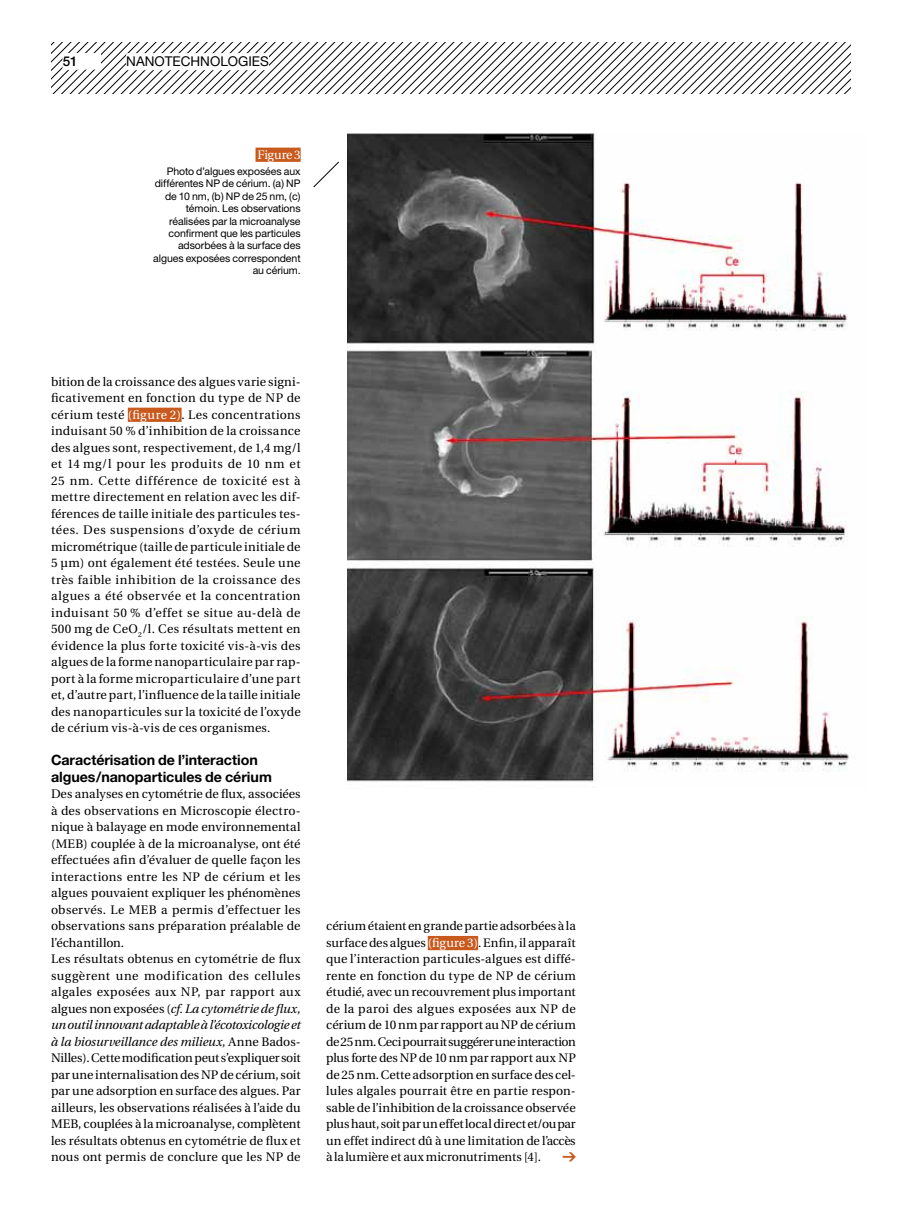
<style>
.page{position:relative;width:902px;height:1221px;background:#fff}
.page>*{position:absolute;margin:0;border:0;box-sizing:border-box;transform-origin:0 0}
.t1{font:700 14.25px/16.5px "Helvetica Neue";letter-spacing:-.005em;color:#000}
.t2{font:13.5px "Helvetica Neue";color:#000}
.t3{font:500 13.5px "Helvetica Neue";color:#000}
.t4{font:12.3px/16.5px "Utopia";letter-spacing:.01em;color:#000;text-align:justify}
.t5{font:12.3px "Utopia";letter-spacing:-.015em;color:#fff}
.t6{font:10.5px "Helvetica Neue";letter-spacing:-.005em;color:#000}
.s1{color:#fff}
.s2{font-style:italic}
</style>
<div class="page">
<svg style="left:51px;top:43px;width:799px;height:51px"></svg>
<div style="left:63px;top:53px;width:38px;height:17px;background:#fff"></div>
<div style="left:126px;top:53px;width:143px;height:17px;background:#fff"></div>
<div style="left:128px;top:407px;width:53px;height:15px;background:#c85a1e"></div>
<div style="left:428px;top:935px;width:50px;height:15px;background:#c85a1e"></div>
<div style="left:255px;top:148px;width:45px;height:14px;background:#c85a1e"></div>
<svg style="left:313px;top:161px;width:26px;height:27px"></svg>
<img style="left:347px;top:134px;width:502px;height:648px">
<svg style="left:562px;top:1152px;width:13px;height:9px"></svg>
<p class="t3" style="left:63px;top:53px;width:17px">51</p>
<p class="t2" style="left:126px;top:53px;width:142px">Nanotech nolog ies</p>
<p class="t5" style="left:257px;top:147px;width:45px">Figure 3</p>
<p class="t6" style="left:167px;top:165px;width:135px">Photo d’algues exposées aux</p>
<p class="t6" style="left:155px;top:177px;width:139px">différentes NP de cérium. (a) NP</p>
<p class="t6" style="left:165px;top:190px;width:137px">de 10 nm, (b) NP de 25 nm, (c)</p>
<p class="t6" style="left:186px;top:202px;width:116px">témoin. Les observations</p>
<p class="t6" style="left:169px;top:214px;width:133px">réalisées par la microanalyse</p>
<p class="t6" style="left:168px;top:227px;width:133px">confirment que les particules</p>
<p class="t6" style="left:178px;top:239px;width:124px">adsorbées à la surface des</p>
<p class="t6" style="left:153px;top:252px;width:149px">algues exposées correspondent</p>
<p class="t6" style="left:253px;top:264px;width:49px">au cérium.</p>
<p class="t4" style="left:51px;top:373px;width:251px">bition de la croissance des algues varie signi&shy;ficativement en fonction du type de NP de cérium testé <span class="s1">(figure 2)</span>. Les concentrations induisant 50 % d’inhibition de la croissance des algues sont, respectivement, de 1,4 mg/l et 14 mg/l pour les produits de 10 nm et 25 nm. Cette différence de toxicité est à mettre directement en relation avec les dif&shy;férences de taille initiale des particules tes&shy;tées. Des suspensions d’oxyde de cérium micrométrique (taille de particule initiale de 5 µm) ont également été testées. Seule une très faible inhibition de la croissance des algues a été observée et la concentration induisant 50 % d’effet se situe au-delà de 500 mg de CeO<sub>2</sub>/l. Ces résultats mettent en évidence la plus forte toxicité vis-à-vis des algues de la forme nanoparticulaire par rap&shy;port à la forme microparticulaire d’une part et, d’autre part, l’influence de la taille initiale des nanoparticules sur la toxicité de l’oxyde de cérium vis-à-vis de ces organismes.</p>
<p class="t1" style="left:51px;top:751px;width:222px">Caractérisation de l’interaction algues/nanoparticules de cérium</p>
<p class="t4" style="left:51px;top:786px;width:251px;text-align:left">Des analyses en cytométrie de flux, associées à des observations en Microscopie électro&shy;nique à balayage en mode environnemental (MEB) couplée à de la microanalyse, ont été effectuées afin d’évaluer de quelle façon les interactions entre les NP de cérium et les algues pouvaient expliquer les phénomènes observés. Le MEB a permis d’effectuer les observations sans préparation préalable de l’échantillon.<br>Les résultats obtenus en cytométrie de flux suggèrent une modification des cellules algales exposées aux NP, par rapport aux algues non exposées (<span class="s2">cf. La cytométrie de flux, un outil innovant adaptable à l’écotoxicologie et à la biosurveillance des milieux,</span> Anne Bados-Nilles). Cette modification peut s’expliquer soit par une internalisation des NP de cérium, soit par une adsorption en surface des algues. Par ailleurs, les observations réalisées à l’aide du MEB, couplées à la microanalyse, complètent les résultats obtenus en cytométrie de flux et nous ont permis de conclure que les NP de</p>
<p class="t4" style="left:326px;top:918px;width:251px">cérium étaient en grande partie adsorbées à la surface des algues <span class="s1">(figure 3)</span>. Enfin, il apparaît que l’interaction particules-algues est diffé&shy;rente en fonction du type de NP de cérium étudié, avec un recouvrement plus important de la paroi des algues exposées aux NP de cérium de 10 nm par rapport au NP de cérium de 25nm. Ceci pourrait suggérer une interaction plus forte des NP de 10 nm par rapport aux NP de 25nm. Cette adsorption en surface des cel&shy;lules algales pourrait être en partie respon&shy;sable de l’inhibition de la croissance observée plus haut, soit par un effet local direct et/ou par un effet indirect dû à une limitation de l’accès à la lumière et aux micronutriments [4].</p>
</div>
